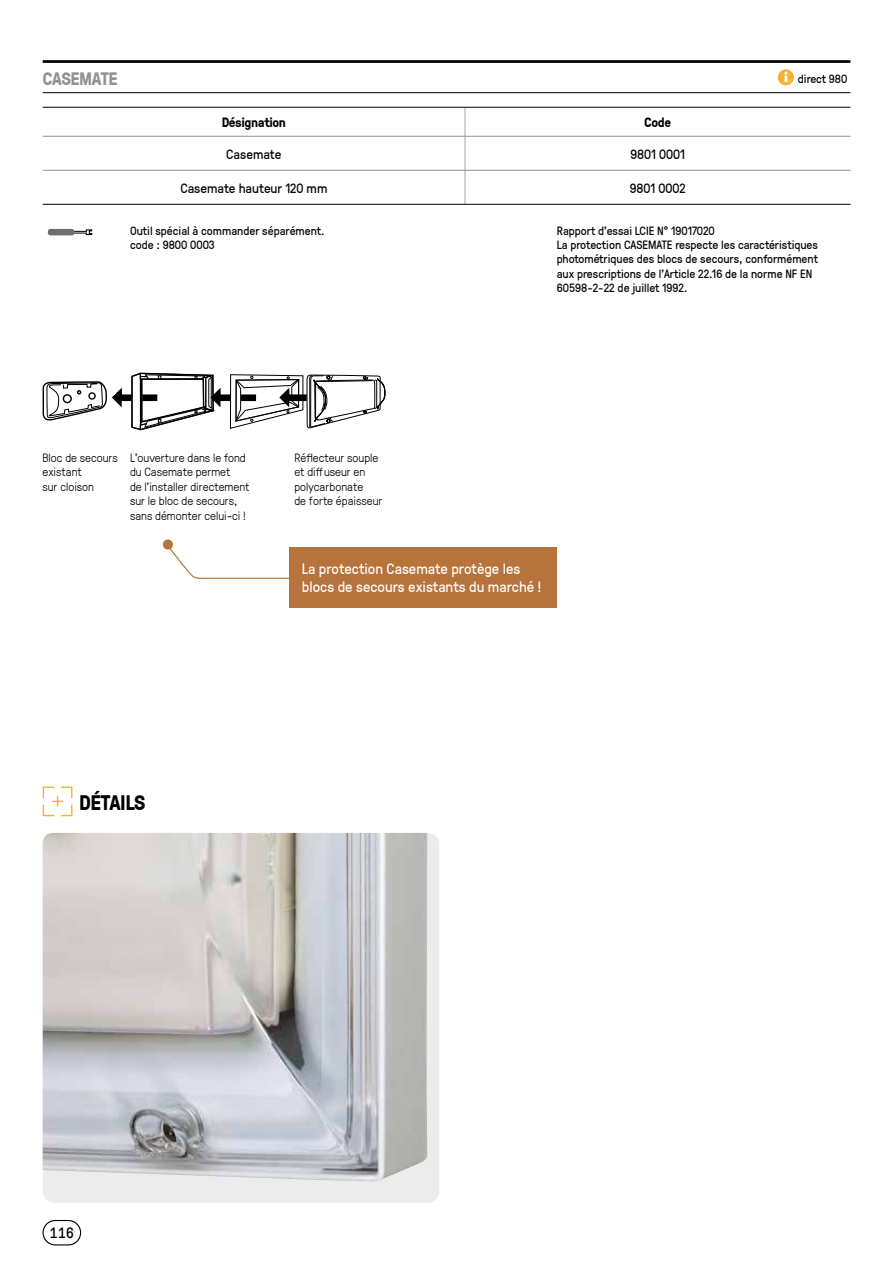
<style>
.page{position:relative;width:893px;height:1263px;background:#fff}
.page>*{position:absolute;margin:0;border:0;box-sizing:border-box;transform-origin:0 0}
.t1{font:700 21px "GT Pressura";letter-spacing:-.03em;color:#000}
.t2{font:700 18px "GT Pressura";letter-spacing:-.03em;color:#919293}
.t3{font:15px/18px "GT Pressura";color:#fff}
.t4{font:15px "GT Pressura Pro Mono";color:#000}
.t5{font:13.5px "GT Pressura";color:#000}
.t6{font:700 13.5px "GT Pressura";letter-spacing:-.03em;color:#000}
.t7{font:12px/14.4px "GT Pressura";color:#000}
.t8{font:300 12px/14.4px "GT Pressura";color:#000}
</style>
<div class="page">
<div style="left:43px;top:1220px;width:38px;height:25px;border:1px solid #000;border-radius:12px"></div>
<svg style="left:465px;top:108px;width:1px;height:28px"></svg>
<hr style="left:465px;top:136px;width:1px;height:34px;background:#a8a9a9">
<hr style="left:465px;top:170px;width:1px;height:34px;background:#a8a9a9">
<hr style="left:43px;top:136px;width:422px;height:1px;background:#919293">
<hr style="left:465px;top:136px;width:385px;height:1px;background:#919293">
<hr style="left:43px;top:170px;width:422px;height:1px;background:#919293">
<hr style="left:465px;top:170px;width:385px;height:1px;background:#919293">
<hr style="left:43px;top:107px;width:422px;height:1px;background:#000">
<hr style="left:465px;top:107px;width:385px;height:1px;background:#000">
<hr style="left:43px;top:204px;width:422px;height:1px;background:#000">
<hr style="left:465px;top:204px;width:385px;height:1px;background:#000">
<hr style="left:43px;top:60px;width:807px;height:3px;background:#000">
<hr style="left:43px;top:92px;width:807px;height:1px;background:#000">
<svg style="left:778px;top:69px;width:16px;height:16px"></svg>
<div style="left:43px;top:833px;width:396px;height:370px;background:#ececec;border-radius:11px"></div>
<img style="left:43px;top:833px;width:385px;height:349px">
<svg style="left:43px;top:786px;width:29px;height:30px"></svg>
<svg style="left:43px;top:373px;width:342px;height:58px"></svg>
<div style="left:142px;top:394px;width:15px;height:7px;background:#000"></div>
<div style="left:241px;top:394px;width:15px;height:7px;background:#000"></div>
<svg style="left:168px;top:546px;width:121px;height:33px"></svg>
<div style="left:163px;top:539px;width:10px;height:10px;background:#b6733b;border-radius:50%"></div>
<div style="left:289px;top:547px;width:268px;height:60px;background:#b6733b"></div>
<svg style="left:73px;top:229px;width:19px;height:6px"></svg>
<div style="left:48px;top:229px;width:26px;height:6px;background:#706f6f;border-radius:3px"></div>
<h2 class="t2" style="left:43px;top:65px;width:77px">CASEMATE</h2>
<p class="t7" style="left:798px;top:71px;width:51px">direct 980</p>
<p class="t6" style="left:222px;top:113px;width:66px">Désignation</p>
<p class="t6" style="left:644px;top:113px;width:29px">Code</p>
<p class="t5" style="left:226px;top:144px;width:57px">Casemate</p>
<p class="t5" style="left:630px;top:144px;width:56px">9801 0001</p>
<p class="t5" style="left:180px;top:178px;width:149px">Casemate hauteur 120 mm</p>
<p class="t5" style="left:630px;top:178px;width:58px">9801 0002</p>
<p class="t7" style="left:130px;top:222px;width:196px">Outil spécial à commander séparément. code : 9800 0003</p>
<p class="t7" style="left:557px;top:222px;width:263px">Rapport d'essai LCIE N° 19017020<br>La protection CASEMATE respecte les caractéristiques photométriques des blocs de secours, conformément aux prescriptions de l'Article 22.16 de la norme NF EN 60598-2-22 de juillet 1992.</p>
<p class="t8" style="left:43px;top:450px;width:77px">Bloc de secours existant<br>sur cloison</p>
<p class="t8" style="left:130px;top:450px;width:121px">L'ouverture dans le fond du Casemate permet<br>de l'installer directement sur le bloc de secours, sans démonter celui-ci !</p>
<p class="t8" style="left:294px;top:450px;width:90px">Réflecteur souple et diffuseur en polycarbonate<br>de forte épaisseur</p>
<h1 class="t1" style="left:79px;top:787px;width:68px">DÉTAILS</h1>
<p class="t3" style="left:302px;top:559px;width:241px">La protection Casemate protège les blocs de secours existants du marché !</p>
<p class="t4" style="left:50px;top:1224px;width:26px">116</p>
</div>
